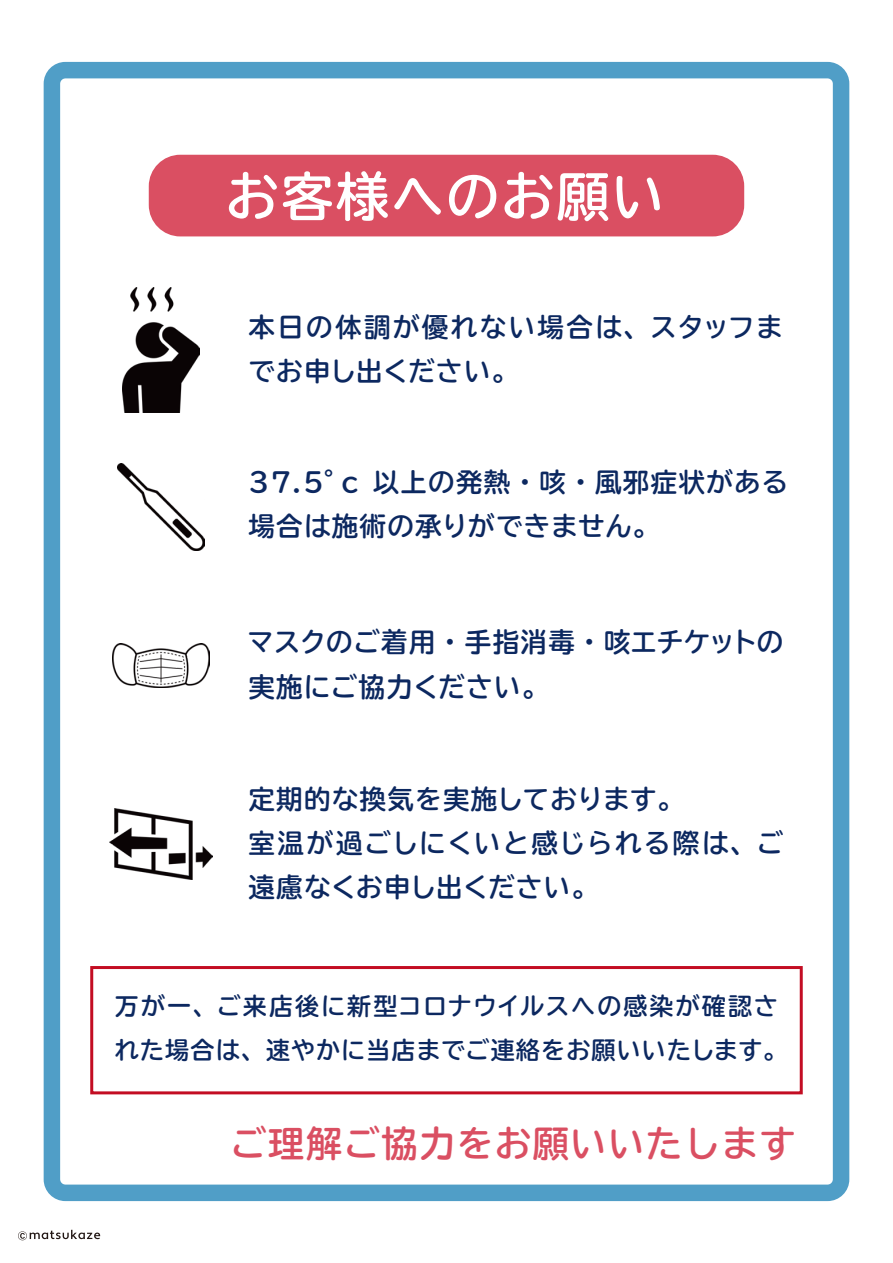
<style>
.page{position:relative;width:893px;height:1263px;background:#fff}
.page>*{position:absolute;margin:0;border:0;box-sizing:border-box;transform-origin:0 0}
.t1{font:700 36px "TBUDR Go Std";letter-spacing:.05em;color:#da4f62}
.t2{font:700 27px/44.8px "TBUDR Go Std";letter-spacing:.02em;color:#0c2860}
.t3{font:700 26.55px/44.1px "TBUDR Go Std";letter-spacing:.05em;color:#0c2860}
.t4{font:700 26.55px/44.1px "TBUDR Go Std";letter-spacing:.07em;color:#0c2860}
.t5{font:700 24px/44.1px "TBUDR Go Std";letter-spacing:.05em;color:#0c2860}
</style>
<div class="page">
<div style="left:44px;top:62px;width:805px;height:1139px;border:16px solid #509ec7;border-radius:14px"></div>
<div style="left:149px;top:155px;width:595px;height:81px;background:#da4f62;border-radius:31px"></div>
<svg style="left:229px;top:172px;width:48px;height:47px"></svg>
<svg style="left:283px;top:171px;width:105px;height:50px"></svg>
<svg style="left:394px;top:178px;width:47px;height:37px"></svg>
<svg style="left:449px;top:175px;width:47px;height:43px"></svg>
<svg style="left:504px;top:172px;width:104px;height:49px"></svg>
<svg style="left:617px;top:176px;width:43px;height:42px"></svg>
<img style="left:117px;top:463px;width:87px;height:87px">
<img style="left:122px;top:288px;width:78px;height:124px">
<img style="left:110px;top:808px;width:102px;height:71px">
<img style="left:113px;top:643px;width:96px;height:44px">
<div style="left:90px;top:966px;width:713px;height:128px;border:3px solid #c30d23"></div>
<svg style="left:18px;top:1230px;width:82px;height:10px"></svg>
<p class="t4" style="left:248px;top:306px;width:536px">本日の体調が優れない場合は、スタッフまでお申し出ください。</p>
<p class="t3" style="left:248px;top:460px;width:541px">37.5°c 以上の発熱・咳・風邪症状がある場合は施術の承りができません。</p>
<p class="t2" style="left:248px;top:619px;width:537px">マスクのご着用・手指消毒・咳エチケットの実施にご協力ください。</p>
<p class="t3" style="left:248px;top:777px;width:536px">定期的な換気を実施しております。<br>室温が過ごしにくいと感じられる際は、ご遠慮なくお申し出ください。</p>
<p class="t5" style="left:115px;top:984px;width:674px">万が一、ご来店後に新型コロナウイルスへの感染が確認された場合は、速やかに当店までご連絡をお願いいたします。</p>
<h1 class="t1" style="left:230px;top:1114px;width:567px">ご理解ご協力をお願いいたします</h1>
</div>
